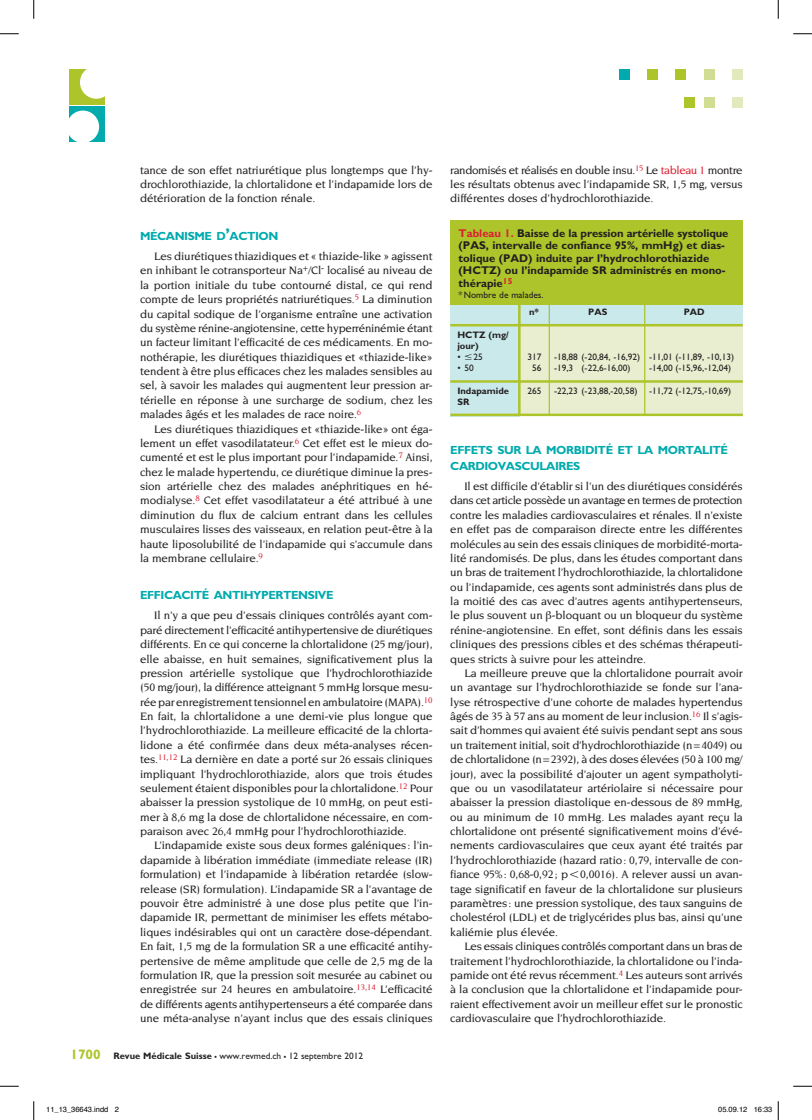
<style>
.page{position:relative;width:812px;height:1120px;background:#fff}
.page>*{position:absolute;margin:0;border:0;box-sizing:border-box;transform-origin:0 0}
.t1{font:700 11.75px/16.2px "Gill Sans";letter-spacing:-.035em;color:#00aaad}
.t2{font:500 11.62px/14.4px "Novarese";letter-spacing:-.01em;color:#231f20;text-align:justify}
.t3{font:700 11.25px/12.5px "Gill Sans";color:#231f20}
.t4{font:9.38px "Gill Sans";color:#231f20}
.t5{font:700 9.38px/11.2px "Gill Sans";color:#231f20}
.t6{font:7.5px "Helvetica";color:#000}
.s1{font-size:16.88px}
.s2{font-weight:700;font-size:13.75px;color:#adc42b}
.s3{font-weight:700}
.s4{font-weight:700;font-size:13.75px}
.s5{color:#db2032}
.s6{font-family:"European Pi Two"}
.s7{font-family:"European Pi Two";font-weight:400}
</style>
<div class="page">
<div style="left:732px;top:69px;width:10px;height:11px;background:#e2e9bc"></div>
<div style="left:703px;top:69px;width:11px;height:11px;background:#d2dd94"></div>
<div style="left:675px;top:69px;width:11px;height:11px;background:#adc42b"></div>
<div style="left:647px;top:69px;width:10px;height:11px;background:#adc42b"></div>
<div style="left:618px;top:69px;width:11px;height:11px;background:#00aaad"></div>
<div style="left:732px;top:98px;width:10px;height:10px;background:#e2e9bc"></div>
<div style="left:703px;top:98px;width:11px;height:10px;background:#d2dd94"></div>
<div style="left:684px;top:98px;width:10px;height:10px;background:#adc42b"></div>
<div style="left:69px;top:69px;width:36px;height:36px;background:#adc42b"></div>
<div style="left:80px;top:66px;width:33px;height:33px;background:#fff;border-radius:50%"></div>
<div style="left:69px;top:106px;width:36px;height:36px;background:#00aaad"></div>
<div style="left:67px;top:111px;width:32px;height:32px;background:#fff;border-radius:50%"></div>
<div style="left:519px;top:325px;width:223px;height:91px;background:#e9eed0"></div>
<div style="left:450px;top:299px;width:292px;height:26px;background:#c9e9ea"></div>
<hr style="left:548px;top:304px;width:2px;height:112px;background:#adc42b">
<hr style="left:644px;top:304px;width:1px;height:112px;background:#adc42b">
<div style="left:450px;top:220px;width:292px;height:84px;background:#adc42b"></div>
<div style="left:450px;top:325px;width:70px;height:91px;background:#c9e9ea"></div>
<hr style="left:450px;top:324px;width:292px;height:2px;background:#adc42b">
<hr style="left:450px;top:380px;width:292px;height:3px;background:#adc42b">
<hr style="left:518px;top:302px;width:2px;height:114px;background:#adc42b">
<hr style="left:450px;top:414px;width:292px;height:2px;background:#adc42b">
<svg style="left:0;top:33px;width:19px;height:2px"></svg>
<svg style="left:793px;top:33px;width:19px;height:2px"></svg>
<svg style="left:0;top:1085px;width:19px;height:2px"></svg>
<svg style="left:793px;top:1085px;width:19px;height:2px"></svg>
<svg style="left:33px;top:0;width:2px;height:19px"></svg>
<svg style="left:33px;top:1101px;width:2px;height:19px"></svg>
<svg style="left:777px;top:0;width:2px;height:19px"></svg>
<svg style="left:777px;top:1101px;width:2px;height:19px"></svg>
<p class="t2" style="left:140px;top:163px;width:294px">tance de son effet natriurétique plus longtemps que l’hy&shy;drochlorothiazide, la chlortalidone et l’indapamide lors de détérioration de la fonction rénale.</p>
<p class="t1" style="left:140px;top:228px;width:140px">MÉCANISME D<span class="s1">’</span>ACTION</p>
<p class="t2" style="left:140px;top:249px;width:294px;text-indent:14px">Les diurétiques thiazidiques et « thiazide-like » agissent en inhibant le cotransporteur Na<sup>+</sup>/Cl<sup>-</sup> localisé au niveau de la portion initiale du tube contourné distal, ce qui rend compte de leurs propriétés natriurétiques.<sup>5</sup> La diminution du capital sodique de l’organisme entraîne une activation du système rénine-angiotensine, cette hyperréninémie étant un facteur limitant l’efficacité de ces médicaments. En mo&shy;nothérapie, les diurétiques thiazidiques et «thiazide-like» tendent à être plus efficaces chez les malades sensibles au sel, à savoir les malades qui augmentent leur pression ar&shy;térielle en réponse à une surcharge de sodium, chez les malades âgés et les malades de race noire.<sup>6</sup></p>
<p class="t2" style="left:140px;top:421px;width:294px;text-indent:14px">Les diurétiques thiazidiques et «thiazide-like» ont éga&shy;lement un effet vasodilatateur.<sup>6</sup> Cet effet est le mieux do&shy;cumenté et est le plus important pour l’indapamide.<sup>7</sup> Ainsi, chez le malade hypertendu, ce diurétique diminue la pres&shy;sion artérielle chez des malades anéphritiques en hé&shy;modialyse.<sup>8</sup> Cet effet vasodilatateur a été attribué à une diminution du flux de calcium entrant dans les cellules musculaires lisses des vaisseaux, en relation peut-être à la haute liposolubilité de l’indapamide qui s’accumule dans la membrane cellulaire.<sup>9</sup></p>
<p class="t1" style="left:140px;top:587px;width:195px">EFFICACITÉ ANTIHYPERTENSIVE</p>
<p class="t2" style="left:140px;top:608px;width:294px;text-indent:14px">Il n’y a que peu d’essais cliniques contrôlés ayant com&shy;paré directement l’efficacité antihypertensive de diurétiques différents. En ce qui concerne la chlortalidone (25 mg/jour), elle abaisse, en huit semaines, significativement plus la pression artérielle systolique que l’hydrochlorothiazide (50 mg/jour), la différence atteignant 5 mmHg lorsque mesu&shy;rée par enregistrement tensionnel en ambulatoire (MAPA).<sup>10<br></sup>En fait, la chlortalidone a une demi-vie plus longue que l’hydrochlorothiazide. La meilleure efficacité de la chlorta&shy;lidone a été confirmée dans deux méta-analyses récen&shy;tes.<sup>11,12</sup> La dernière en date a porté sur 26 essais cliniques impliquant l’hydrochlorothiazide, alors que trois études seulement étaient disponibles pour la chlortalidone.<sup>12</sup> Pour abaisser la pression systolique de 10 mmHg, on peut esti&shy;mer à 8,6 mg la dose de chlortalidone nécessaire, en com&shy;paraison avec 26,4 mmHg pour l’hydrochlorothiazide.</p>
<p class="t2" style="left:140px;top:838px;width:294px;text-indent:14px">L’indapamide existe sous deux formes galéniques: l’in&shy;dapamide à libération immédiate (immediate release (IR) formulation) et l’indapamide à libération retardée (slow&shy;release (SR) formulation). L’indapamide SR a l’avantage de pouvoir être administré à une dose plus petite que l’in&shy;dapamide IR, permettant de minimiser les effets métabo&shy;liques indésirables qui ont un caractère dose-dépendant.<br>En fait, 1,5 mg de la formulation SR a une efficacité antihy&shy;pertensive de même amplitude que celle de 2,5 mg de la formulation IR, que la pression soit mesurée au cabinet ou enregistrée sur 24 heures en ambulatoire.<sup>13,14</sup> L’efficacité de différents agents antihypertenseurs a été comparée dans une méta-analyse n’ayant inclus que des essais cliniques</p>
<p class="t4" style="left:70px;top:1050px;width:294px"><span class="s2">1700</span> <span class="s3">Revue Médicale Suisse</span> <span class="s4">–</span> www.revmed.ch <span class="s4">–</span> 12 septembre 2012</p>
<p class="t2" style="left:450px;top:163px;width:294px">randomisés et réalisés en double insu.<sup>15</sup> Le <span class="s5">tableau 1</span> montre les résultats obtenus avec l’indapamide SR, 1,5 mg, versus différentes doses d’hydrochlorothiazide.</p>
<p class="t3" style="left:458px;top:226px;width:271px"><span class="s5">Tableau 1.</span> Baisse de la pression artérielle systolique (PAS, intervalle de confiance 95%, mmHg) et dias&shy;tolique (PAD) induite par l’hydrochlorothiazide (HCTZ) ou l’indapamide SR administrés en mono&shy;thérapie<sup>15</sup></p>
<p class="t4" style="left:458px;top:289px;width:86px">*Nombre de malades.</p>
<p class="t5" style="left:529px;top:306px;width:11px">n*</p>
<p class="t5" style="left:588px;top:306px;width:21px">PAS</p>
<p class="t5" style="left:683px;top:306px;width:22px">PAD</p>
<p class="t5" style="left:457px;top:329px;width:53px">HCTZ (mg/ jour)</p>
<p class="t4" style="left:457px;top:352px;width:27px">• <span class="s6">m</span>25</p>
<p class="t4" style="left:527px;top:352px;width:16px">317</p>
<p class="t4" style="left:554px;top:352px;width:181px">-18,88 (-20,84, -16,92) -11,01 (-11,89, -10,13)</p>
<p class="t4" style="left:457px;top:363px;width:18px">• 50</p>
<p class="t4" style="left:532px;top:363px;width:11px">56</p>
<p class="t4" style="left:554px;top:363px;width:78px">-19,3 (-22,6-16,00)</p>
<p class="t4" style="left:649px;top:363px;width:84px">-14,00 (-15,96,-12,04)</p>
<p class="t5" style="left:457px;top:385px;width:53px">Indapamide</p>
<p class="t4" style="left:527px;top:385px;width:16px">265</p>
<p class="t4" style="left:554px;top:385px;width:85px">-22,23 (-23,88,-20,58)</p>
<p class="t4" style="left:649px;top:385px;width:84px">-11,72 (-12,75,-10,69)</p>
<p class="t5" style="left:457px;top:396px;width:14px">SR</p>
<p class="t1" style="left:450px;top:442px;width:279px">EFFETS SUR LA MORBIDITÉ ET LA MORTALITÉ<br>CARDIOVASCULAIRES</p>
<p class="t2" style="left:450px;top:479px;width:294px;text-indent:14px">Il est difficile d’établir si l’un des diurétiques considérés dans cet article possède un avantage en termes de protection contre les maladies cardiovasculaires et rénales. Il n’existe en effet pas de comparaison directe entre les différentes molécules au sein des essais cliniques de morbidité-morta&shy;lité randomisés. De plus, dans les études comportant dans un bras de traitement l’hydrochlorothiazide, la chlortalidone ou l’indapamide, ces agents sont administrés dans plus de la moitié des cas avec d’autres agents antihypertenseurs, le plus souvent un -bloquant ou un bloqueur du système rénine-angiotensine. En effet, sont définis dans les essais cliniques des pressions cibles et des schémas thérapeuti&shy;ques stricts à suivre pour les atteindre.</p>
<p class="t2" style="left:450px;top:666px;width:294px;text-indent:14px">La meilleure preuve que la chlortalidone pourrait avoir un avantage sur l’hydrochlorothiazide se fonde sur l’ana&shy;lyse rétrospective d’une cohorte de malades hypertendus âgés de 35 à 57 ans au moment de leur inclusion.<sup>16</sup> Il s’agis&shy;sait d’hommes qui avaient été suivis pendant sept ans sous un traitement initial, soit d’hydrochlorothiazide (n=4049) ou de chlortalidone (n=2392), à des doses élevées (50 à 100 mg/ jour), avec la possibilité d’ajouter un agent sympatholyti&shy;que ou un vasodilatateur artériolaire si nécessaire pour abaisser la pression diastolique en-dessous de 89 mmHg, ou au minimum de 10 mmHg. Les malades ayant reçu la chlortalidone ont présenté significativement moins d’évé&shy;nements cardiovasculaires que ceux ayant été traités par l’hydrochlorothiazide (hazard ratio: 0,79, intervalle de con&shy;fiance 95%: 0,68-0,92; p<span class="s7">l</span>0,0016). A relever aussi un avan&shy;tage significatif en faveur de la chlortalidone sur plusieurs paramètres: une pression systolique, des taux sanguins de cholestérol (LDL) et de triglycérides plus bas, ainsi qu’une kaliémie plus élevée.</p>
<p class="t2" style="left:450px;top:939px;width:294px;text-indent:14px">Les essais cliniques contrôlés comportant dans un bras de traitement l’hydrochlorothiazide, la chlortalidone ou l’inda&shy;pamide ont été revus récemment.<sup>4</sup> Les auteurs sont arrivés à la conclusion que la chlortalidone et l’indapamide pour&shy;raient effectivement avoir un meilleur effet sur le pronostic cardiovasculaire que l’hydrochlorothiazide.</p>
<p class="t6" style="left:46px;top:1104px;width:74px">11_13_36643.indd 2</p>
<p class="t6" style="left:718px;top:1104px;width:56px">05.09.12 16:33</p>
</div>
